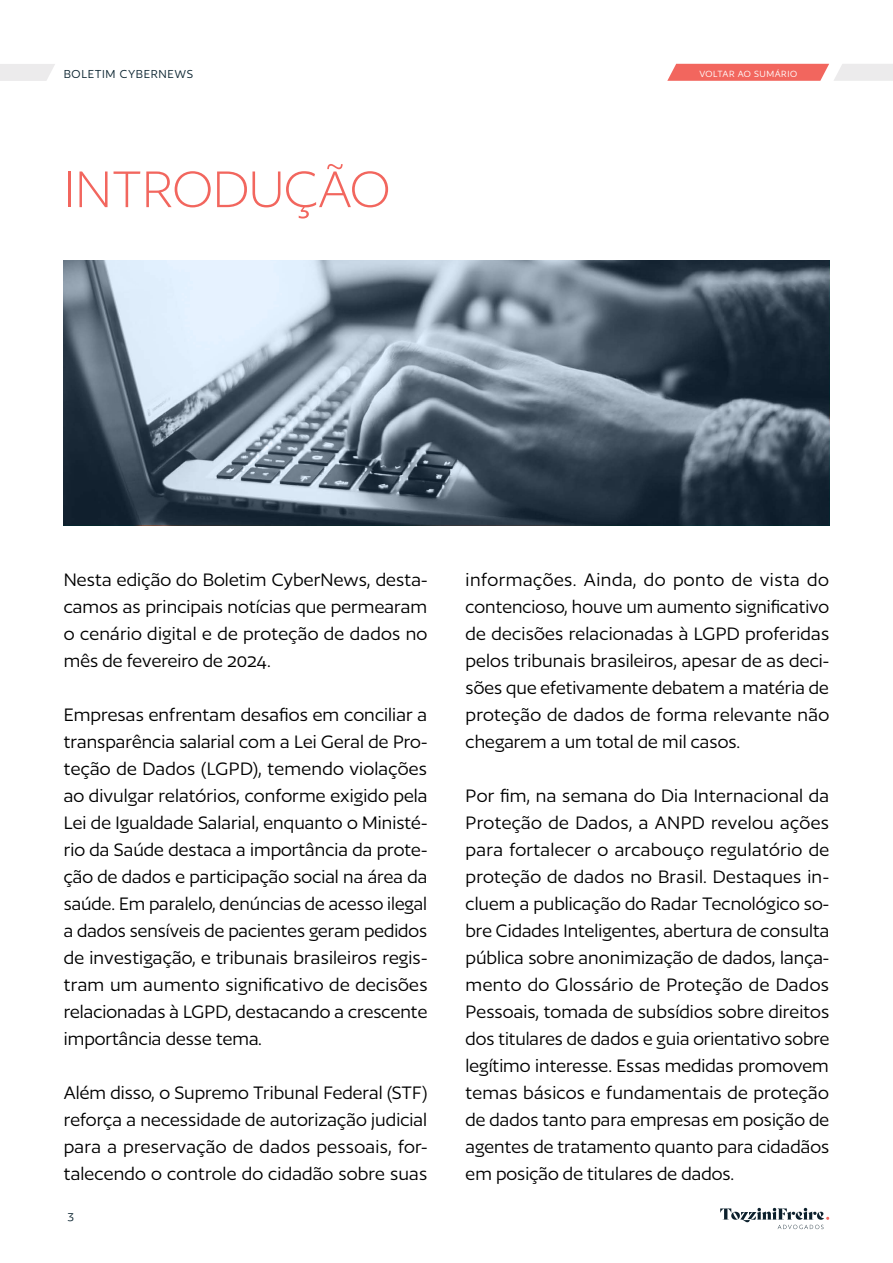
<style>
.page{position:relative;width:893px;height:1263px;background:#fff}
.page>*{position:absolute;margin:0;border:0;box-sizing:border-box;transform-origin:0 0}
.t1{font:300 60px "Author";color:#f2665e}
.t2{font:21px/27px "Author";color:#000;text-align:justify}
.t3{font:13.5px "Author";letter-spacing:.05em;color:#0b2430}
.t4{font:10.5px "Author";letter-spacing:.05em;color:#fff}
</style>
<div class="page">
<svg style="left:720px;top:1208px;width:109px;height:21px"></svg>
<svg style="left:0;top:64px;width:55px;height:17px"></svg>
<svg style="left:667px;top:64px;width:226px;height:17px;background:#f1938e"></svg>
<img style="left:64px;top:260px;width:765px;height:265px">
<p class="t3" style="left:64px;top:67px;width:131px">BOLETIM CYBERNEWS</p>
<h1 class="t1" style="left:64px;top:159px;width:328px">INTRODUÇÃO</h1>
<p class="t4" style="left:699px;top:68px;width:99px">VOLTAR AO SUMÁRIO</p>
<p class="t2" style="left:64px;top:566px;width:365px">Nesta edição do Boletim CyberNews, desta&shy;camos as principais notícias que permearam o cenário digital e de proteção de dados no mês de fevereiro de 2024.</p>
<p class="t2" style="left:64px;top:701px;width:365px">Empresas enfrentam desafios em conciliar a transparência salarial com a Lei Geral de Pro&shy;teção de Dados (LGPD), temendo violações ao divulgar relatórios, conforme exigido pela Lei de Igualdade Salarial, enquanto o Ministé&shy;rio da Saúde destaca a importância da prote&shy;ção de dados e participação social na área da saúde. Em paralelo, denúncias de acesso ilegal a dados sensíveis de pacientes geram pedidos de investigação, e tribunais brasileiros regis&shy;tram um aumento significativo de decisões relacionadas à LGPD, destacando a crescente importância desse tema.</p>
<p class="t2" style="left:64px;top:1079px;width:365px">Além disso, o Supremo Tribunal Federal (STF) reforça a necessidade de autorização judicial para a preservação de dados pessoais, for&shy;talecendo o controle do cidadão sobre suas</p>
<p class="t3" style="left:68px;top:1209px;width:8px">3</p>
<p class="t2" style="left:466px;top:566px;width:365px">informações. Ainda, do ponto de vista do contencioso, houve um aumento significativo de decisões relacionadas à LGPD proferidas pelos tribunais brasileiros, apesar de as deci&shy;sões que efetivamente debatem a matéria de proteção de dados de forma relevante não chegarem a um total de mil casos.</p>
<p class="t2" style="left:466px;top:782px;width:365px">Por fim, na semana do Dia Internacional da Proteção de Dados, a ANPD revelou ações para fortalecer o arcabouço regulatório de proteção de dados no Brasil. Destaques in&shy;cluem a publicação do Radar Tecnológico so&shy;bre Cidades Inteligentes, abertura de consulta pública sobre anonimização de dados, lança&shy;mento do Glossário de Proteção de Dados Pessoais, tomada de subsídios sobre direitos dos titulares de dados e guia orientativo sobre legítimo interesse. Essas medidas promovem temas básicos e fundamentais de proteção de dados tanto para empresas em posição de agentes de tratamento quanto para cidadãos em posição de titulares de dados.</p>
</div>
